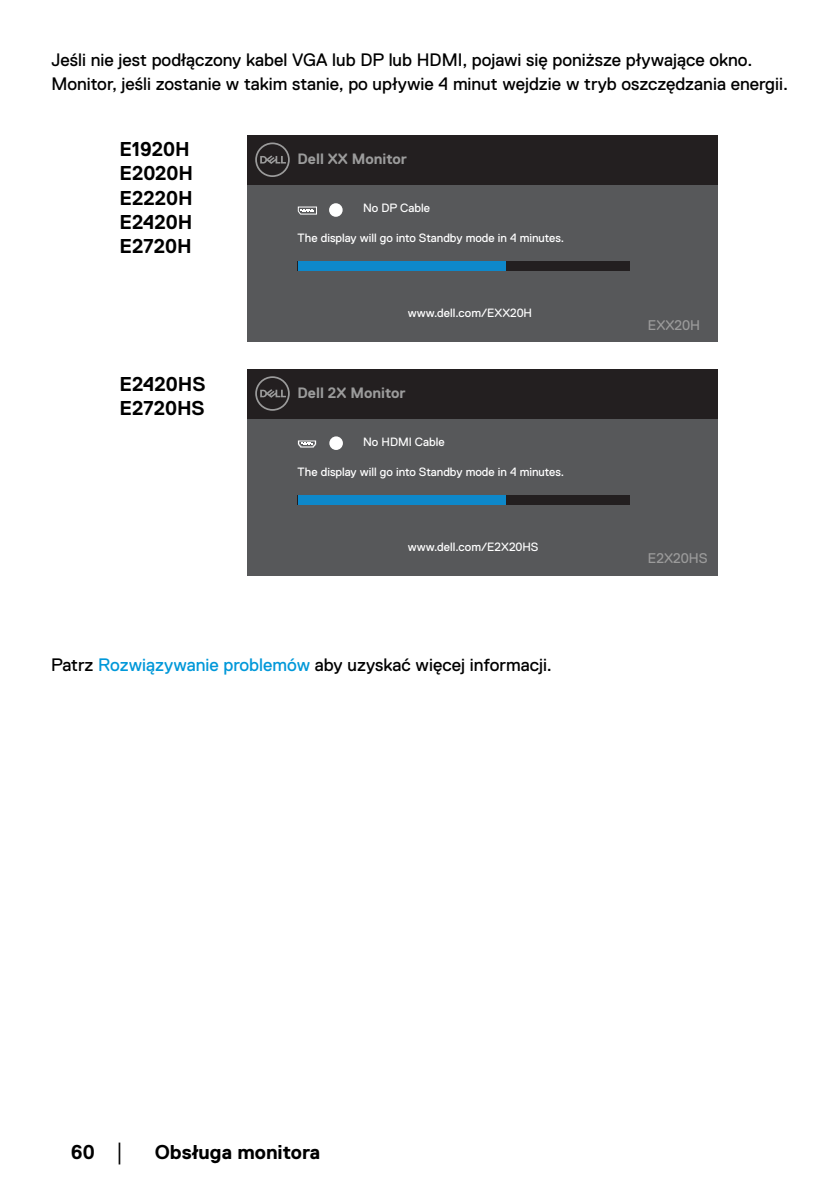
<style>
.page{position:relative;width:840px;height:1191px;background:#fff}
.page>*{position:absolute;margin:0;border:0;box-sizing:border-box;transform-origin:0 0}
.t1{font:700 20px/24px "Dell Replica";color:#000}
.t2{font:18px/24px "Dell Replica";color:#000}
.t3{font:700 15px "Dell Replica";color:#9b9b9b}
.t4{font:14px "Dell Replica";color:#9b9b9b}
.t5{font:12px "Dell Replica";color:#fff}
.s1{color:#0098d9}
.s2{font-family:"Arial";font-weight:400;font-size:18px}
</style>
<div class="page">
<div style="left:247px;top:136px;width:470px;height:206px;background:#57585a"></div>
<div style="left:247px;top:136px;width:470px;height:49px;background:#231f20"></div>
<svg style="left:255px;top:142px;width:34px;height:35px"></svg>
<div style="left:298px;top:262px;width:331px;height:9px;background:#231f20"></div>
<div style="left:298px;top:262px;width:207px;height:9px;background:#0e88ca"></div>
<div style="left:329px;top:203px;width:13px;height:14px;background:#fff;border-radius:50%"></div>
<svg style="left:297px;top:206px;width:20px;height:9px"></svg>
<div style="left:247px;top:369px;width:470px;height:206px;background:#57585a"></div>
<div style="left:247px;top:369px;width:470px;height:50px;background:#231f20"></div>
<svg style="left:255px;top:376px;width:34px;height:35px"></svg>
<div style="left:298px;top:495px;width:331px;height:10px;background:#231f20"></div>
<div style="left:298px;top:495px;width:207px;height:10px;background:#0e88ca"></div>
<div style="left:329px;top:436px;width:14px;height:14px;background:#fff;border-radius:50%"></div>
<svg style="left:298px;top:440px;width:18px;height:7px"></svg>
<p class="t2" style="left:51px;top:48px;width:738px">Jeśli nie jest podłączony kabel VGA lub DP lub HDMI, pojawi się poniższe pływające okno.<br>Monitor, jeśli zostanie w takim stanie, po upływie 4 minut wejdzie w tryb oszczędzania energii.</p>
<p class="t1" style="left:119px;top:138px;width:75px">E1920H<br>E2020H<br>E2220H<br>E2420H<br>E2720H</p>
<p class="t1" style="left:119px;top:372px;width:87px">E2420HS<br>E2720HS</p>
<p class="t3" style="left:297px;top:151px;width:111px">Dell XX Monitor</p>
<p class="t5" style="left:363px;top:201px;width:68px">No DP Cable</p>
<p class="t5" style="left:297px;top:231px;width:268px">The display will go into Standby mode in 4 minutes.</p>
<p class="t5" style="left:407px;top:306px;width:126px">www.dell.com/EXX20H</p>
<p class="t3" style="left:297px;top:384px;width:109px">Dell 2X Monitor</p>
<p class="t5" style="left:363px;top:435px;width:83px">No HDMI Cable</p>
<p class="t5" style="left:297px;top:465px;width:268px">The display will go into Standby mode in 4 minutes.</p>
<p class="t5" style="left:407px;top:540px;width:132px">www.dell.com/E2X20HS</p>
<p class="t2" style="left:51px;top:653px;width:502px">Patrz <span class="s1">Rozwiązywanie problemów</span> aby uzyskać więcej informacji.</p>
<p class="t4" style="left:647px;top:317px;width:54px">EXX20H</p>
<p class="t4" style="left:647px;top:551px;width:61px">E2X20HS</p>
<p class="t1" style="left:71px;top:1140px;width:57px">60 <span class="s2">│</span></p>
<p class="t1" style="left:155px;top:1140px;width:167px">Obsługa monitora</p>
</div>
